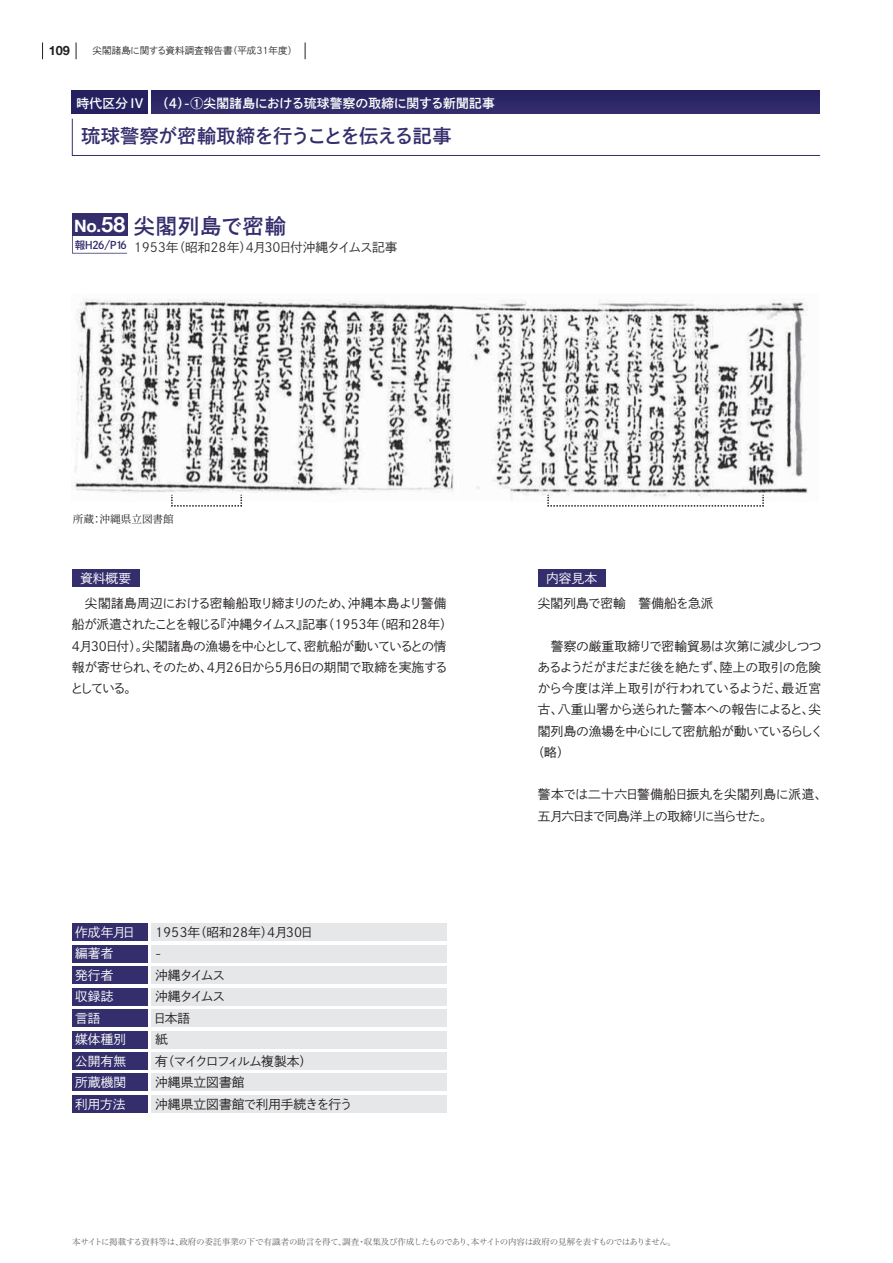
<style>
.page{position:relative;width:893px;height:1263px;background:#fff}
.page>*{position:absolute;margin:0;border:0;box-sizing:border-box;transform-origin:0 0}
.t1{font:21.3px "Shuei Go Kin Std B";letter-spacing:.04em;color:#342e6d}
.t2{font:19.2px "Shuei Go Kin Std B";letter-spacing:-.03em;color:#342e6d}
.t3{font:12.75px/21.3px "Shuei Go Kin Std L";letter-spacing:-.035em;color:#231f20}
.t4{font:12.75px "Shuei Go Kin Std L";color:#fff}
.t5{font:12.75px "Shuei Go Kin Std L";color:#231f20}
.t6{font:12.75px "Shuei Go Kin Std B";letter-spacing:.02em;color:#fff}
.t7{font:12.75px "Shuei Go Kin Std L";color:#312f30}
.t8{font:12.75px "Shuei Go Kin Std L";letter-spacing:-.015em;color:#231f20}
.t9{font:12.75px "Shuei Go Kin Std L";letter-spacing:.01em;color:#231f20}
.t10{font:12.75px "Shuei Go Kin Std L";letter-spacing:-.01em;color:#231f20}
.t11{font:12.75px "Shuei Go Kin Std L";letter-spacing:-.115em;color:#231f20}
.t12{font:700 12.75px "Helvetica Neue";color:#231f20}
.t13{font:10.65px "Source Han Serif";color:#231f20}
.t14{font:10.65px "Shuei Go Kin Std B";letter-spacing:-.09em;color:#342e6d}
.t15{font:9.6px "Shuei Go Kin Std L";color:#312f30}
.t16{font:8.55px "Hira Min Pro W3";letter-spacing:-.035em;color:#636366}
.s1{font-family:"Helvetica Neue";font-weight:700;font-size:16.95px;color:#fff}
.s2{font-family:"Helvetica Neue";font-weight:700;color:#fff}
</style>
<div class="page">
<div style="left:72px;top:213px;width:55px;height:23px;background:#342e6d"></div>
<img style="left:72px;top:298px;width:736px;height:200px">
<div style="left:72px;top:923px;width:75px;height:18px;background:#342e6d"></div>
<div style="left:151px;top:923px;width:296px;height:18px;background:#e6e7e9"></div>
<div style="left:72px;top:945px;width:75px;height:17px;background:#342e6d"></div>
<div style="left:151px;top:945px;width:296px;height:17px;background:#e6e7e9"></div>
<div style="left:72px;top:966px;width:75px;height:18px;background:#342e6d"></div>
<div style="left:151px;top:966px;width:296px;height:18px;background:#e6e7e9"></div>
<div style="left:72px;top:988px;width:75px;height:17px;background:#342e6d"></div>
<div style="left:151px;top:988px;width:296px;height:17px;background:#e6e7e9"></div>
<div style="left:72px;top:1009px;width:75px;height:18px;background:#342e6d"></div>
<div style="left:151px;top:1009px;width:296px;height:18px;background:#e6e7e9"></div>
<div style="left:72px;top:1031px;width:75px;height:17px;background:#342e6d"></div>
<div style="left:151px;top:1031px;width:296px;height:17px;background:#e6e7e9"></div>
<div style="left:72px;top:1052px;width:75px;height:17px;background:#342e6d"></div>
<div style="left:151px;top:1052px;width:296px;height:17px;background:#e6e7e9"></div>
<div style="left:72px;top:1074px;width:75px;height:17px;background:#342e6d"></div>
<div style="left:151px;top:1074px;width:296px;height:17px;background:#e6e7e9"></div>
<div style="left:72px;top:1095px;width:75px;height:17px;background:#342e6d"></div>
<div style="left:151px;top:1095px;width:296px;height:17px;background:#e6e7e9"></div>
<div style="left:72px;top:569px;width:68px;height:17px;background:#342e6d"></div>
<div style="left:538px;top:569px;width:68px;height:17px;background:#342e6d"></div>
<svg style="left:72px;top:118px;width:749px;height:38px"></svg>
<div style="left:152px;top:91px;width:668px;height:22px;background:#2d2767"></div>
<div style="left:72px;top:91px;width:75px;height:22px;background:#252160"></div>
<svg style="left:72px;top:236px;width:55px;height:18px"></svg>
<svg style="left:42px;top:42px;width:1px;height:17px"></svg>
<svg style="left:76px;top:42px;width:1px;height:17px"></svg>
<svg style="left:305px;top:42px;width:1px;height:17px"></svg>
<svg style="left:547px;top:495px;width:218px;height:12px"></svg>
<svg style="left:170px;top:495px;width:73px;height:12px"></svg>
<p class="t12" style="left:49px;top:40px;width:23px">109</p>
<p class="t15" style="left:93px;top:44px;width:206px">尖閣諸島に関する資料調査報告書（平成31年度）</p>
<p class="t6" style="left:77px;top:94px;width:420px">時代区分IV （4）-①尖閣諸島における琉球警察の取締に関する新聞記事</p>
<h2 class="t2" style="left:81px;top:123px;width:372px">琉球警察が密輸取締を行うことを伝える記事</h2>
<h1 class="t1" style="left:74px;top:211px;width:213px"><span class="s1">No.</span><span class="s2">58</span> 尖閣列島で密輸</h1>
<p class="t14" style="left:75px;top:238px;width:54px">報H26/P16</p>
<p class="t7" style="left:134px;top:239px;width:265px">1953年（昭和28年）4月30日付沖縄タイムス記事</p>
<p class="t13" style="left:73px;top:513px;width:102px">所蔵：沖縄県立図書館</p>
<p class="t4" style="left:80px;top:569px;width:53px">資料概要</p>
<p class="t4" style="left:546px;top:569px;width:53px">内容見本</p>
<p class="t5" style="left:538px;top:595px;width:177px">尖閣列島で密輸　警備船を急派</p>
<p class="t3" style="left:538px;top:635px;width:285px">　警察の厳重取締りで密輸貿易は次第に減少しつつ</p>
<p class="t3" style="left:537px;top:656px;width:285px">あるようだがまだまだ後を絶たず、陸上の取引の危険</p>
<p class="t9" style="left:537px;top:680px;width:285px">から今度は洋上取引が行われているようだ、最近宮</p>
<p class="t8" style="left:538px;top:701px;width:285px">古、八重山署から送られた警本への報告によると、尖</p>
<p class="t3" style="left:538px;top:720px;width:287px">閣列島の漁場を中心にして密航船が動いているらしく</p>
<p class="t3" style="left:531px;top:741px;width:40px">（略）</p>
<p class="t3" style="left:538px;top:784px;width:291px">警本では二十六日警備船日振丸を尖閣列島に派遣、五月六日まで同島洋上の取締りに当らせた。</p>
<p class="t3" style="left:71px;top:592px;width:384px">　尖閣諸島周辺における密輸船取り締まりのため、沖縄本島より警備船が派遣されたことを報じる『沖縄タイムス』記事（1953年（昭和28年）4月30日付）。尖閣諸島の漁場を中心として、密航船が動いているとの情報が寄せられ、そのため、4月26日から5月6日の期間で取締を実施するとしている。</p>
<p class="t4" style="left:75px;top:923px;width:62px">作成年月日</p>
<p class="t5" style="left:155px;top:923px;width:159px">1953年（昭和28年）4月30日</p>
<p class="t4" style="left:75px;top:945px;width:40px">編著者</p>
<p class="t3" style="left:155px;top:943px;width:8px">-</p>
<p class="t4" style="left:75px;top:966px;width:40px">発行者</p>
<p class="t3" style="left:155px;top:964px;width:72px">沖縄タイムス</p>
<p class="t4" style="left:75px;top:988px;width:40px">収録誌</p>
<p class="t3" style="left:155px;top:986px;width:72px">沖縄タイムス</p>
<p class="t4" style="left:75px;top:1009px;width:27px">言語</p>
<p class="t3" style="left:154px;top:1007px;width:38px">日本語</p>
<p class="t4" style="left:75px;top:1031px;width:53px">媒体種別</p>
<p class="t3" style="left:155px;top:1029px;width:14px">紙</p>
<p class="t4" style="left:75px;top:1052px;width:53px">公開有無</p>
<p class="t11" style="left:155px;top:1052px;width:159px">有（マイクロフィルム複製本）</p>
<p class="t4" style="left:75px;top:1074px;width:53px">所蔵機関</p>
<p class="t5" style="left:155px;top:1074px;width:91px">沖縄県立図書館</p>
<p class="t4" style="left:75px;top:1095px;width:52px">利用方法</p>
<p class="t10" style="left:155px;top:1095px;width:199px">沖縄県立図書館で利用手続きを行う</p>
<p class="t16" style="left:72px;top:1234px;width:605px">本サイトに掲載する資料等は、政府の委託事業の下で有識者の助言を得て、調査・収集及び作成したものであり、本サイトの内容は政府の見解を表すものではありません。</p>
</div>
